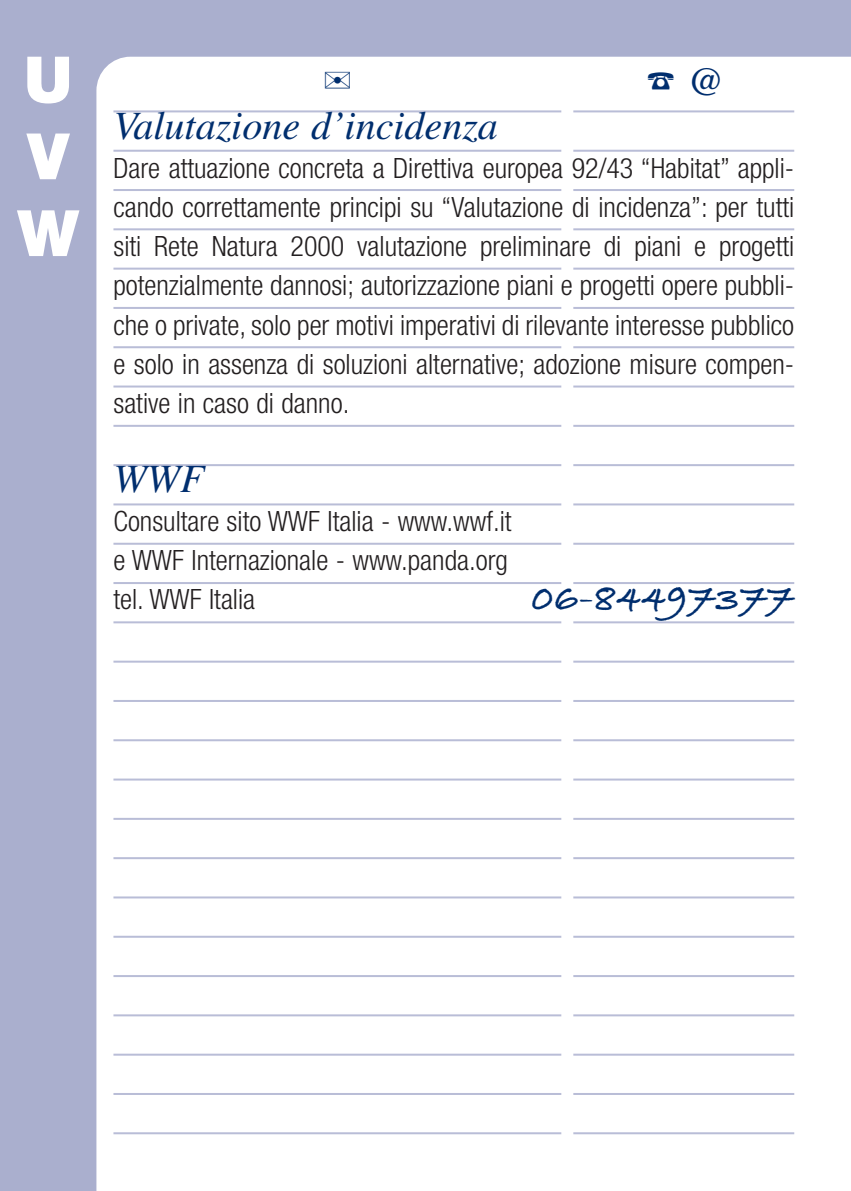
<style>
.page{position:relative;width:851px;height:1191px;background:#fff}
.page>*{position:absolute;margin:0;border:0;box-sizing:border-box;transform-origin:0 0}
.t1{font:900 64px/76.8px "Helvetica Neue";color:#fff}
.t2{font:italic 40px "Times";color:#002e6e}
.t3{font:700 40px "Bradley Hand ITCTT";color:#002e6e}
.t4{font:40px "Times";color:#002e6e}
.t5{font:300 condensed 28px/39.2px "Helvetica Neue";color:#231f20;text-align:justify}
</style>
<div class="page">
<div style="left:0;top:0;width:850px;height:1190px;background:#aaafce"></div>
<div style="left:96px;top:57px;width:754px;height:1133px;background:#fff"></div>
<hr style="left:113px;top:110px;width:681px;height:2px;background:#b9bdd7">
<hr style="left:113px;top:150px;width:681px;height:2px;background:#b9bdd7">
<hr style="left:113px;top:189px;width:681px;height:2px;background:#b9bdd7">
<hr style="left:113px;top:228px;width:681px;height:2px;background:#b9bdd7">
<hr style="left:113px;top:268px;width:681px;height:2px;background:#b9bdd7">
<hr style="left:113px;top:307px;width:681px;height:2px;background:#b9bdd7">
<hr style="left:113px;top:346px;width:681px;height:2px;background:#b9bdd7">
<hr style="left:113px;top:385px;width:681px;height:2px;background:#b9bdd7">
<hr style="left:113px;top:425px;width:681px;height:2px;background:#b9bdd7">
<hr style="left:113px;top:464px;width:681px;height:2px;background:#b9bdd7">
<hr style="left:113px;top:503px;width:681px;height:2px;background:#b9bdd7">
<hr style="left:113px;top:543px;width:681px;height:2px;background:#b9bdd7">
<hr style="left:113px;top:582px;width:681px;height:2px;background:#b9bdd7">
<hr style="left:113px;top:621px;width:681px;height:2px;background:#b9bdd7">
<hr style="left:113px;top:660px;width:681px;height:2px;background:#b9bdd7">
<hr style="left:113px;top:700px;width:681px;height:2px;background:#b9bdd7">
<hr style="left:113px;top:739px;width:681px;height:2px;background:#b9bdd7">
<hr style="left:113px;top:778px;width:681px;height:2px;background:#b9bdd7">
<hr style="left:113px;top:818px;width:681px;height:2px;background:#b9bdd7">
<hr style="left:113px;top:857px;width:681px;height:2px;background:#b9bdd7">
<hr style="left:113px;top:896px;width:681px;height:2px;background:#b9bdd7">
<hr style="left:113px;top:935px;width:681px;height:2px;background:#b9bdd7">
<hr style="left:113px;top:975px;width:681px;height:2px;background:#b9bdd7">
<hr style="left:113px;top:1014px;width:681px;height:2px;background:#b9bdd7">
<hr style="left:113px;top:1053px;width:681px;height:2px;background:#b9bdd7">
<hr style="left:113px;top:1093px;width:681px;height:2px;background:#b9bdd7">
<hr style="left:113px;top:1132px;width:681px;height:2px;background:#b9bdd7">
<div style="left:561px;top:91px;width:12px;height:1064px;background:#fff"></div>
<svg style="left:325px;top:72px;width:25px;height:16px"></svg>
<h1 class="t1" style="left:17px;top:47px;width:63px">U<br>V<br>W</h1>
<h2 class="t4" style="left:646px;top:67px;width:79px">☎ @</h2>
<h2 class="t2" style="left:113px;top:111px;width:386px">Valutazione d’incidenza</h2>
<p class="t5" style="left:113px;top:151px;width:682px">Dare attuazione concreta a Direttiva europea 92/43 “Habitat” appli&shy;cando correttamente principi su “Valutazione di incidenza”: per tutti siti Rete Natura 2000 valutazione preliminare di piani e progetti potenzialmente dannosi; autorizzazione piani e progetti opere pubbli&shy;che o private, solo per motivi imperativi di rilevante interesse pubblico e solo in assenza di soluzioni alternative; adozione misure compen&shy;sative in caso di danno.</p>
<h2 class="t2" style="left:113px;top:463px;width:93px">WWF</h2>
<p class="t5" style="left:113px;top:503px;width:399px;text-align:left">Consultare sito WWF Italia - www.wwf.it e WWF Internazionale - www.panda.org tel. WWF Italia</p>
<h2 class="t3" style="left:532px;top:583px;width:264px">06-84497377</h2>
</div>
